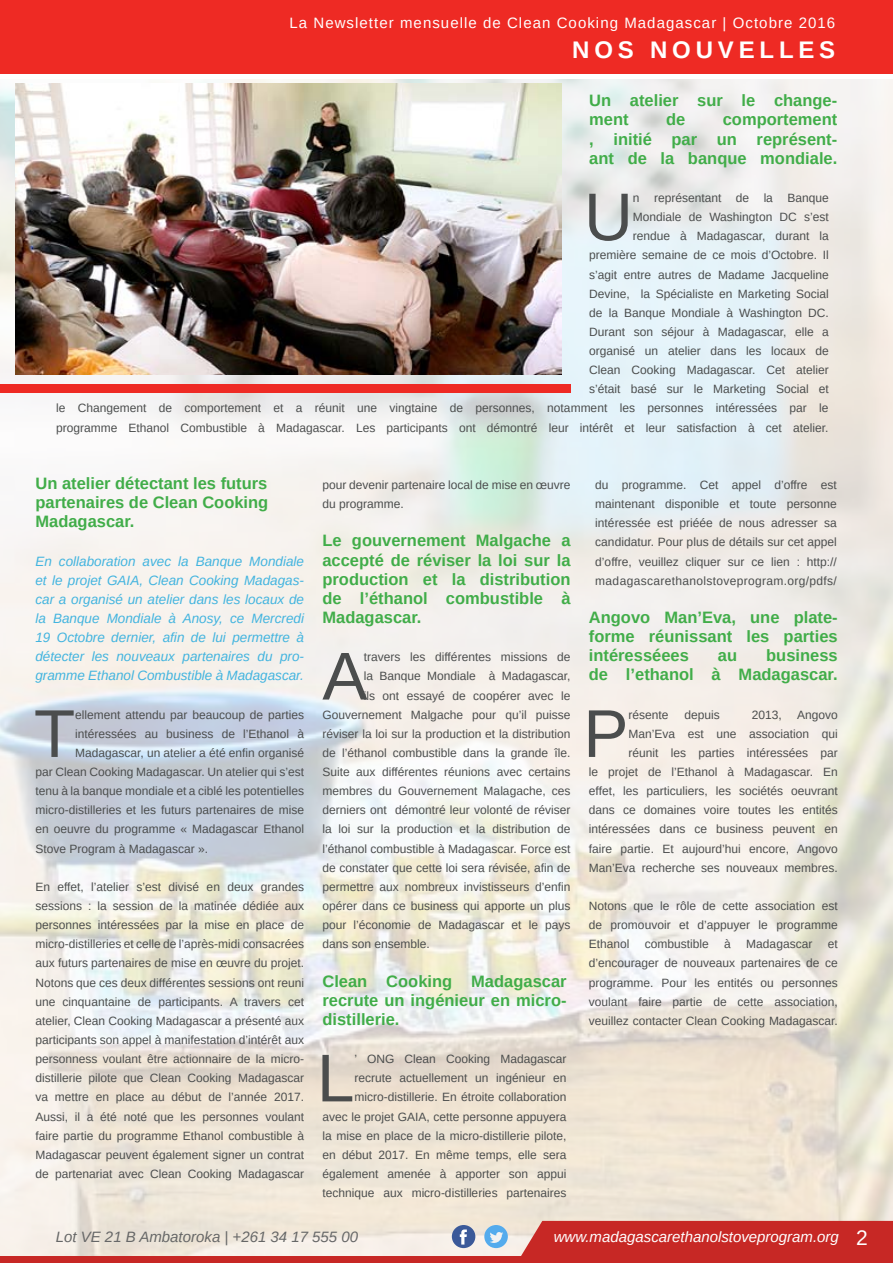
<style>
.page{position:relative;width:893px;height:1263px;background:#fff}
.page>*{position:absolute;margin:0;border:0;box-sizing:border-box;transform-origin:0 0}
.t1{font:67.65px "Arimo";color:#4b4d4d}
.t2{font:700 24px "Arimo";letter-spacing:.2em;color:#fff}
.t3{font:700 16.5px/19.2px "Arimo";color:#41ad49;text-align:justify}
.t4{font:15px "Arimo";letter-spacing:.07em;color:#fff}
.t5{font:italic 15px "Arimo";color:#fff}
.t6{font:italic 15px "Arimo";color:#666767}
.t7{font:italic 13.5px/19.2px "Arimo";color:#42b4df;text-align:justify}
.t8{font:12px/19.2px "Arimo";color:#4b4d4d;text-align:justify}
.s1{font-style:normal;font-size:21px}
</style>
<div class="page">
<img style="left:0;top:80px;width:892px;height:1177px">
<div style="left:0;top:384px;width:571px;height:9px;background:#ee2a24"></div>
<img style="left:16px;top:84px;width:545px;height:290px">
<div style="left:0;top:0;width:893px;height:74px;background:#ee2a24"></div>
<div style="left:0;top:1257px;width:568px;height:6px;background:#c72825"></div>
<div style="left:452px;top:1225px;width:23px;height:23px;background:#3b5999;border-radius:50%"></div>
<svg style="left:460px;top:1229px;width:7px;height:15px"></svg>
<div style="left:484px;top:1225px;width:24px;height:23px;background:#54abed;border-radius:50%"></div>
<svg style="left:490px;top:1221px;width:403px;height:42px;background:#c83735"></svg>
<p class="t4" style="left:289px;top:14px;width:547px">La Newsletter mensuelle de Clean Cooking Madagascar | Octobre 2016</p>
<h2 class="t2" style="left:572px;top:33px;width:264px">nos nouvelles</h2>
<h3 class="t3" style="left:589px;top:91px;width:250px">Un atelier sur le change&shy;ment</h3>
<h3 class="t3" style="left:666px;top:110px;width:21px">de</h3>
<h3 class="t3" style="left:589px;top:110px;width:250px;text-indent:133px">comportement , initié par un représent&shy;ant de la banque mondiale.</h3>
<h1 class="t1" style="left:584px;top:174px;width:50px">U</h1>
<p class="t8" style="left:589px;top:188px;width:241px;text-align:right">n représentant de la Banque Mondiale de Washington DC s’est<br>rendue à Madagascar, durant la première semaine de ce mois d’Octobre. Il s’agit entre autres de Madame Jacqueline Devine, la Spécialiste en Marketing Social de la Banque Mondiale à Washington DC.<br>Durant son séjour à Madagascar, elle a organisé un atelier dans les locaux de Clean Cooking Madagascar. Cet atelier s’était basé sur le Marketing Social et</p>
<p class="t8" style="left:56px;top:399px;width:774px">le Changement de comportement et a réunit une vingtaine de personnes, notamment les personnes intéressées par le programme Ethanol Combustible à Madagascar. Les participants ont démontré leur intérêt et leur satisfaction à cet atelier.</p>
<h3 class="t3" style="left:35px;top:474px;width:234px">Un atelier détectant les futurs partenaires de Clean Cooking Madagascar.</h3>
<p class="t7" style="left:35px;top:551px;width:270px">En collaboration avec la Banque Mondiale et le projet GAIA, Clean Cooking Madagas&shy;car a organisé un atelier dans les locaux de la Banque Mondiale à Anosy, ce Mercredi 19 Octobre dernier, afin de lui permettre à détecter les nouveaux partenaires du pro&shy;gramme Ethanol Combustible à Madagascar.</p>
<h1 class="t1" style="left:34px;top:691px;width:43px">T</h1>
<p class="t8" style="left:75px;top:705px;width:230px">ellement attendu par beaucoup de parties</p>
<p class="t8" style="left:75px;top:724px;width:230px">intéressées au business de l’Ethanol à</p>
<p class="t8" style="left:75px;top:743px;width:230px">Madagascar, un atelier a été enfin organisé</p>
<p class="t8" style="left:35px;top:762px;width:270px">par Clean Cooking Madagascar. Un atelier qui s’est</p>
<p class="t8" style="left:35px;top:781px;width:270px">tenu à la banque mondiale et a ciblé les potentielles</p>
<p class="t8" style="left:35px;top:801px;width:270px">micro-distilleries et les futurs partenaires de mise</p>
<p class="t8" style="left:35px;top:820px;width:270px">en oeuvre du programme « Madagascar Ethanol</p>
<p class="t8" style="left:35px;top:839px;width:174px">Stove Program à Madagascar ».</p>
<p class="t8" style="left:35px;top:877px;width:270px">En effet, l’atelier s’est divisé en deux grandes sessions : la session de la matinée dédiée aux personnes intéressées par la mise en place de micro-distilleries et celle de l’après-midi consacrées aux futurs partenaires de mise en œuvre du projet.<br>Notons que ces deux différentes sessions ont reuni une cinquantaine de participants. A travers cet atelier, Clean Cooking Madagascar a présenté aux participants son appel à manifestation d’intérêt aux personness voulant être actionnaire de la micro&shy;distillerie pilote que Clean Cooking Madagascar va mettre en place au début de l’année 2017.<br>Aussi, il a été noté que les personnes voulant faire partie du programme Ethanol combustible à Madagascar peuvent également signer un contrat de partenariat avec Clean Cooking Madagascar</p>
<p class="t8" style="left:322px;top:475px;width:250px">pour devenir partenaire local de mise en œuvre du programme.</p>
<h3 class="t3" style="left:322px;top:531px;width:250px">Le gouvernement Malgache a accepté de réviser la loi sur la production et la distribution de l’éthanol combustible à Madagascar.</h3>
<h1 class="t1" style="left:322px;top:633px;width:47px">A</h1>
<p class="t8" style="left:364px;top:648px;width:208px">travers les différentes missions de</p>
<p class="t8" style="left:364px;top:667px;width:208px">la Banque Mondiale à Madagascar,</p>
<p class="t8" style="left:364px;top:686px;width:208px">ils ont essayé de coopérer avec le</p>
<p class="t8" style="left:322px;top:705px;width:250px">Gouvernement Malgache pour qu’il puisse</p>
<p class="t8" style="left:322px;top:724px;width:250px">réviser la loi sur la production et la distribution</p>
<p class="t8" style="left:322px;top:743px;width:250px">de l’éthanol combustible dans la grande île.</p>
<p class="t8" style="left:322px;top:762px;width:250px">Suite aux différentes réunions avec certains</p>
<p class="t8" style="left:322px;top:781px;width:250px">membres du Gouvernement Malagache, ces</p>
<p class="t8" style="left:322px;top:801px;width:250px">derniers ont démontré leur volonté de réviser</p>
<p class="t8" style="left:322px;top:820px;width:250px">la loi sur la production et la distribution de</p>
<p class="t8" style="left:322px;top:839px;width:250px">l’éthanol combustible à Madagascar. Force est</p>
<p class="t8" style="left:322px;top:858px;width:250px">de constater que cette loi sera révisée, afin de</p>
<p class="t8" style="left:322px;top:877px;width:250px">permettre aux nombreux invistisseurs d’enfin</p>
<p class="t8" style="left:322px;top:896px;width:250px">opérer dans ce business qui apporte un plus</p>
<p class="t8" style="left:322px;top:915px;width:250px">pour l’économie de Madagascar et le pays</p>
<p class="t8" style="left:322px;top:934px;width:109px">dans son ensemble.</p>
<h3 class="t3" style="left:322px;top:971px;width:246px">Clean Cooking Madagascar recrute un ingénieur en micro&shy;distillerie.</h3>
<h1 class="t1" style="left:317px;top:1035px;width:39px">L</h1>
<p class="t8" style="left:322px;top:1049px;width:246px;text-align:right">’ ONG Clean Cooking Madagascar recrute actuellement un ingénieur en micro-distillerie. En étroite collaboration<br>avec le projet GAIA, cette personne appuyera la mise en place de la micro-distillerie pilote, en début 2017. En même temps, elle sera également amenée à apporter son appui technique aux micro-distilleries partenaires</p>
<p class="t8" style="left:595px;top:475px;width:243px">du programme. Cet appel d’offre est maintenant disponible et toute personne intéressée est priéée de nous adresser sa candidatur. Pour plus de détails sur cet appel d’offre, veuillez cliquer sur ce lien : http:// madagascarethanolstoveprogram.org/pdfs/</p>
<h3 class="t3" style="left:589px;top:608px;width:250px">Angovo Man’Eva, une plate&shy;forme réunissant les parties intéresséees</h3>
<h3 class="t3" style="left:589px;top:646px;width:250px;text-align:right">business<br>de l’ethanol à Madagascar.</h3>
<h1 class="t1" style="left:583px;top:691px;width:47px">P</h1>
<p class="t8" style="left:628px;top:705px;width:42px">résente</p>
<p class="t8" style="left:684px;top:705px;width:37px">depuis</p>
<p class="t8" style="left:752px;top:705px;width:32px">2013,</p>
<h3 class="t3" style="left:718px;top:646px;width:21px">au</h3>
<p class="t8" style="left:589px;top:705px;width:250px;text-align:right">Angovo<br>Man’Eva est une association qui<br>réunit les parties intéressées par<br>le projet de l’Ethanol à Madagascar. En effet, les particuliers, les sociétés oeuvrant dans ce domaines voire toutes les entités intéressées dans ce business peuvent en faire partie. Et aujourd’hui encore, Angovo Man’Eva recherche ses nouveaux membres.</p>
<p class="t8" style="left:589px;top:896px;width:250px">Notons que le rôle de cette association est de promouvoir et d’appuyer le programme Ethanol</p>
<p class="t8" style="left:645px;top:934px;width:66px">combustible</p>
<p class="t8" style="left:724px;top:934px;width:8px">à</p>
<p class="t8" style="left:746px;top:934px;width:68px">Madagascar</p>
<p class="t8" style="left:589px;top:934px;width:250px;text-indent:239px">et d’encourager de nouveaux partenaires de ce programme. Pour les entités ou personnes voulant faire partie de cette association, veuillez contacter Clean Cooking Madagascar.</p>
<p class="t6" style="left:56px;top:1227px;width:304px">Lot VE 21 B Ambatoroka | +261 34 17 555 00</p>
<p class="t5" style="left:554px;top:1227px;width:315px">www.madagascarethanolstoveprogram.org <span class="s1">2</span></p>
</div>
